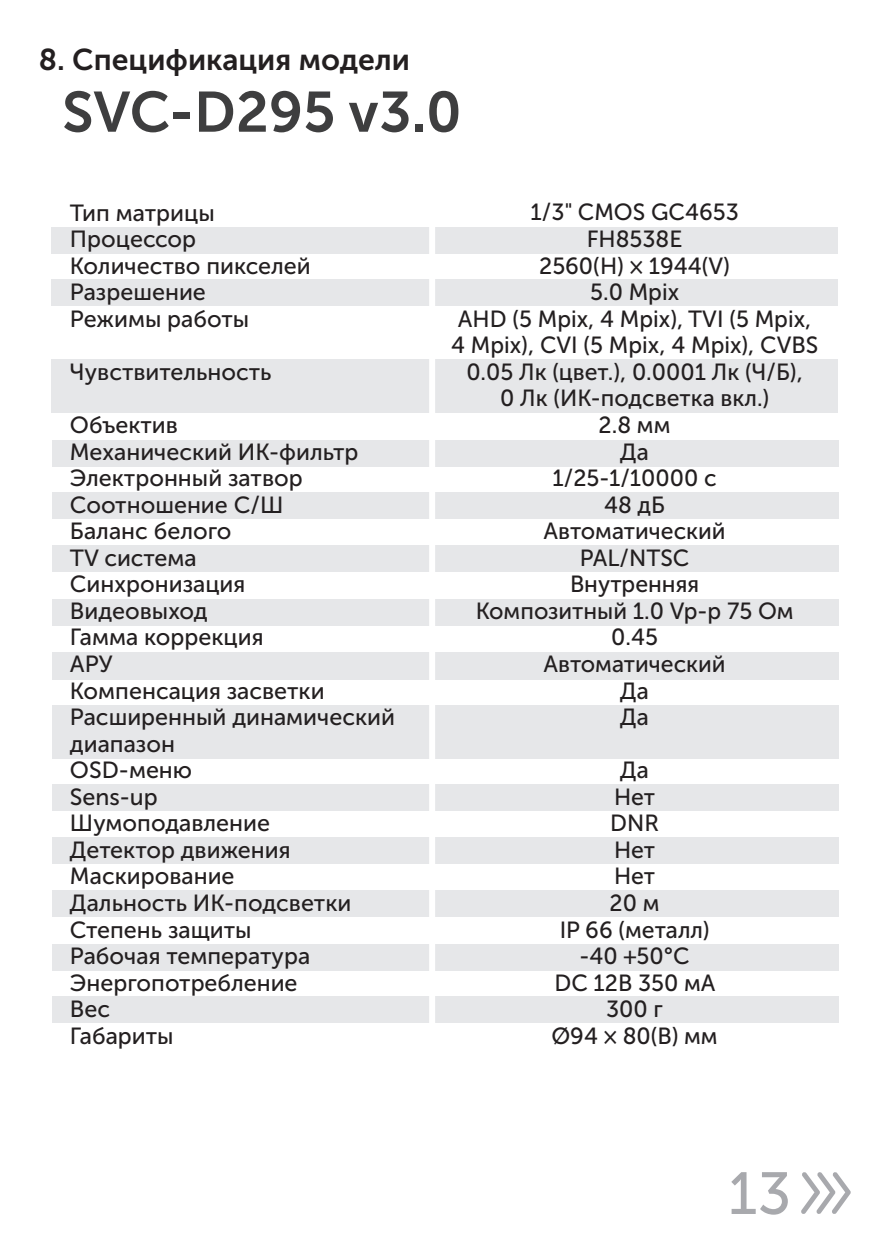
<style>
.page{position:relative;width:893px;height:1234px;background:#fff}
.page>*{position:absolute;margin:0;border:0;box-sizing:border-box;transform-origin:0 0}
.t1{font:59.1px "Museo Sans Cyrl 500";color:#a8a9ad}
.t2{font:56.7px "Museo Sans Cyrl 700";color:#3e3e3f}
.t3{font:30px "Museo Sans Cyrl 700";color:#231f20}
.t4{font:23.4px/26.4px "Museo Sans Cyrl 500";color:#231f20}
</style>
<div class="page">
<svg style="left:801px;top:1172px;width:50px;height:41px"></svg>
<div style="left:51px;top:279px;width:787px;height:27px;background:#e6e7e9"></div>
<div style="left:51px;top:360px;width:787px;height:53px;background:#e6e7e9"></div>
<div style="left:52px;top:439px;width:787px;height:27px;background:#e6e7e9"></div>
<div style="left:52px;top:492px;width:787px;height:27px;background:#e6e7e9"></div>
<div style="left:52px;top:545px;width:787px;height:27px;background:#e6e7e9"></div>
<div style="left:52px;top:598px;width:787px;height:27px;background:#e6e7e9"></div>
<div style="left:52px;top:652px;width:787px;height:27px;background:#e6e7e9"></div>
<div style="left:52px;top:705px;width:787px;height:53px;background:#e6e7e9"></div>
<div style="left:52px;top:784px;width:787px;height:26px;background:#e6e7e9"></div>
<div style="left:52px;top:837px;width:787px;height:27px;background:#e6e7e9"></div>
<div style="left:52px;top:890px;width:787px;height:26px;background:#e6e7e9"></div>
<div style="left:52px;top:943px;width:787px;height:27px;background:#e6e7e9"></div>
<div style="left:52px;top:995px;width:787px;height:27px;background:#e6e7e9"></div>
<div style="left:51px;top:227px;width:787px;height:26px;background:#e6e7e9"></div>
<div style="left:429px;top:194px;width:6px;height:854px;background:#fff"></div>
<p class="t3" style="left:39px;top:47px;width:373px">8. Спецификация модели</p>
<h2 class="t2" style="left:62px;top:89px;width:401px">SVC-D295 v3.0</h2>
<p class="t4" style="left:70px;top:201px;width:242px">Тип матрицы<br>Процессор<br>Количество пикселей<br>Разрешение<br>Режимы работы</p>
<p class="t4" style="left:70px;top:361px;width:203px">Чувствительность</p>
<p class="t4" style="left:70px;top:414px;width:327px">Объектив<br>Механический ИК-фильтр<br>Электронный затвор<br>Соотношение С/Ш<br>Баланс белого<br>TV система<br>Синхронизация<br>Видеовыход<br>Гамма коррекция<br>АРУ<br>Компенсация засветки<br>Расширенный динамический диапазон<br>OSD-меню<br>Sens-up<br>Шумоподавление<br>Детектор движения<br>Маскирование<br>Дальность ИК-подсветки<br>Степень защиты<br>Рабочая температура<br>Энергопотребление<br>Вес<br>Габариты</p>
<p class="t4" style="left:451px;top:201px;width:369px;text-align:center">1/3" CMOS GC4653<br>FH8538E<br>2560(H) × 1944(V)<br>5.0 Mpix<br>AHD (5 Mpix, 4 Mpix), TVI (5 Mpix,<br>4 Mpix), CVI (5 Mpix, 4 Mpix), CVBS<br>0.05 Лк (цвет.), 0.0001 Лк (Ч/Б),<br>0 Лк (ИК-подсветка вкл.)<br>2.8 мм<br>Да<br>1/25-1/10000 с<br>48 дБ<br>Автоматический<br>PAL/NTSC<br>Внутренняя<br>Композитный 1.0 Vp-p 75 Ом<br>0.45<br>Автоматический<br>Да<br>Да</p>
<p class="t4" style="left:551px;top:759px;width:168px;text-align:center">Да<br>Нет<br>DNR<br>Нет<br>Нет<br>20 м<br>IP 66 (металл) -40 +50°C<br>DC 12B 350 мА<br>300 г<br>Ø94 × 80(В) мм</p>
<h1 class="t1" style="left:728px;top:1169px;width:64px">13</h1>
</div>
